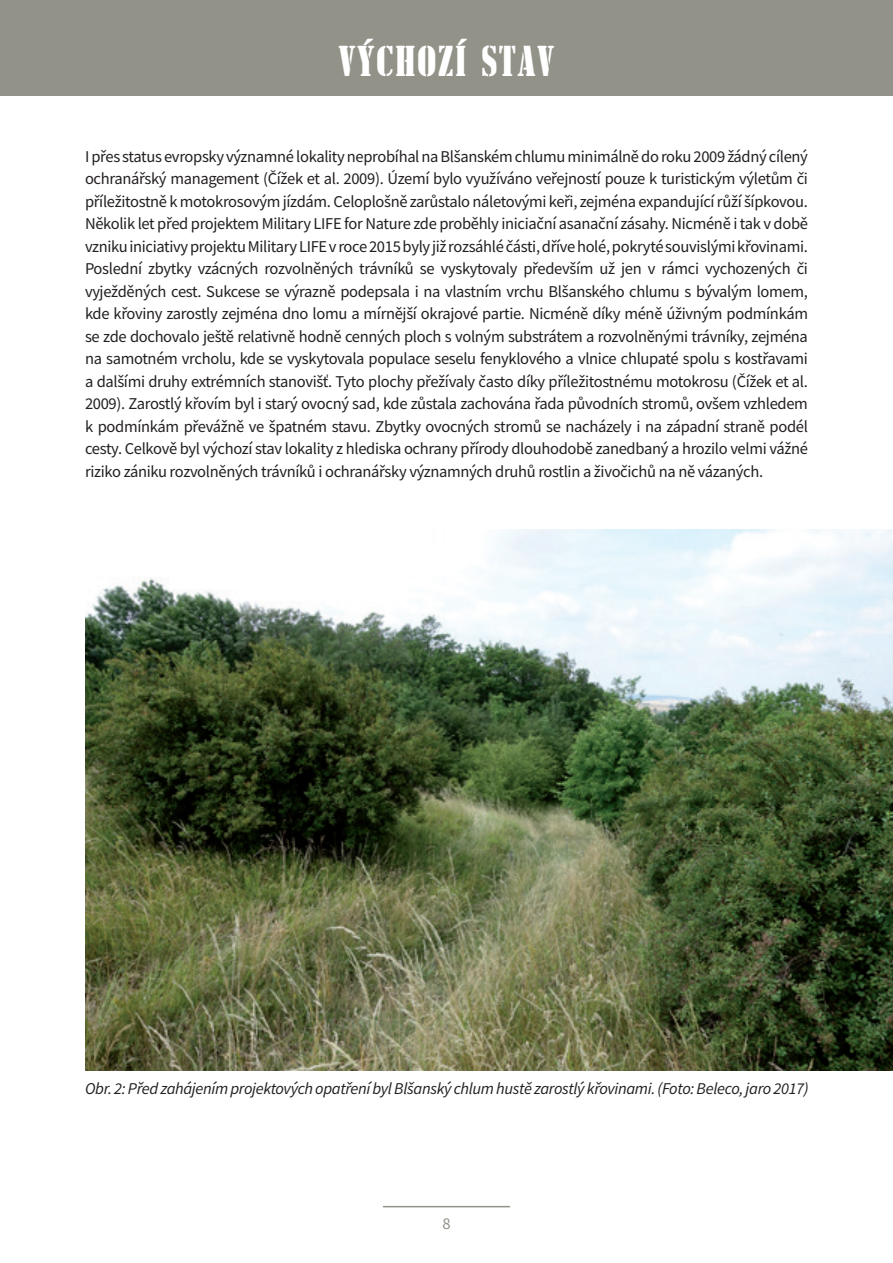
<style>
.page{position:relative;width:893px;height:1263px;background:#fff}
.page>*{position:absolute;margin:0;border:0;box-sizing:border-box;transform-origin:0 0}
.t1{font:45px "Stencil Com DCE";letter-spacing:.06em;color:#fff}
.t2{font:16.5px/22.5px "Source Sans Pro";letter-spacing:-.02em;color:#231f20;text-align:justify}
.Popis_obrázku{font:italic 16.5px "Source Sans Pro";letter-spacing:-.02em;color:#231f20}
.t3{font:16.5px "Source Sans Pro";color:#929289}
</style>
<div class="page">
<hr style="left:383px;top:1206px;width:126px;height:1px;background:#929289">
<div style="left:0;top:0;width:893px;height:96px;background:#929289"></div>
<img style="left:85px;top:529px;width:808px;height:541px">
<p class="t1" style="left:339px;top:36px;width:216px">VÝCHOZÍ STAV</p>
<p class="t2" style="left:85px;top:145px;width:724px">I přes status evropsky významné lokality neprobíhal na Blšanském chlumu minimálně do roku 2009 žádný cílený ochranářský management (Čížek et al. 2009). Území bylo využíváno veřejností pouze k turistickým výletům či příležitostně k motokrosovým jízdám. Celoplošně zarůstalo náletovými keři, zejména expandující růží šípkovou.<br>Několik let před projektem Military LIFE for Nature zde proběhly iniciační asanační zásahy. Nicméně i tak v době vzniku iniciativy projektu Military LIFE v roce 2015 byly již rozsáhlé části, dříve holé, pokryté souvislými křovinami.<br>Poslední zbytky vzácných rozvolněných trávníků se vyskytovaly především už jen v rámci vychozených či vyježděných cest. Sukcese se výrazně podepsala i na vlastním vrchu Blšanského chlumu s bývalým lomem, kde křoviny zarostly zejména dno lomu a mírnější okrajové partie. Nicméně díky méně úživným podmínkám se zde dochovalo ještě relativně hodně cenných ploch s volným substrátem a rozvolněnými trávníky, zejména na samotném vrcholu, kde se vyskytovala populace seselu fenyklového a vlnice chlupaté spolu s kostřavami a dalšími druhy extrémních stanovišť. Tyto plochy přežívaly často díky příležitostnému motokrosu (Čížek et al.<br>2009). Zarostlý křovím byl i starý ovocný sad, kde zůstala zachována řada původních stromů, ovšem vzhledem k podmínkám převážně ve špatném stavu. Zbytky ovocných stromů se nacházely i na západní straně podél cesty. Celkově byl výchozí stav lokality z hlediska ochrany přírody dlouhodobě zanedbaný a hrozilo velmi vážné riziko zániku rozvolněných trávníků i ochranářsky významných druhů rostlin a živočichů na ně vázaných.</p>
<p class="Popis_obrázku" style="left:85px;top:1078px;width:725px">Obr. 2: Před zahájením projektových opatření byl Blšanský chlum hustě zarostlý křovinami. (Foto: Beleco, jaro 2017)</p>
<p class="t3" style="left:442px;top:1213px;width:10px">8</p>
</div>
